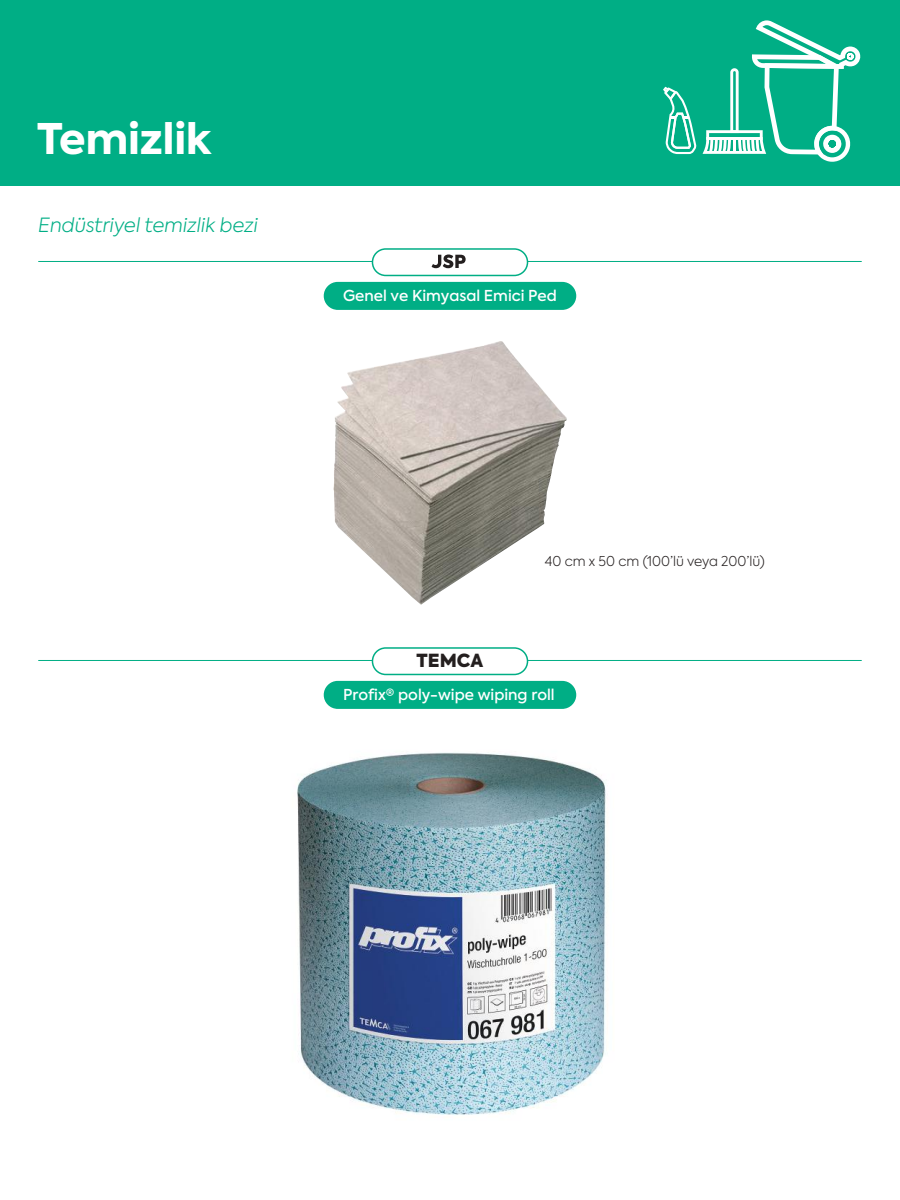
<style>
.page{position:relative;width:900px;height:1200px;background:#fff}
.page>*{position:absolute;margin:0;border:0;box-sizing:border-box;transform-origin:0 0}
.t1{font:800 42px "Axiforma";color:#fff}
.t2{font:italic 300 19.5px "Axiforma";color:#00ae85}
.t3{font:900 18px "Axiforma";color:#241f1f}
.t4{font:500 15px "Axiforma";color:#fff}
.t5{font:300 13.5px "Axiforma";color:#241f1f}
</style>
<div class="page">
<hr style="left:38px;top:261px;width:824px;height:1px;background:#00ae85">
<div style="left:0;top:0;width:900px;height:186px;background:#00ae85"></div>
<svg style="left:703px;top:20px;width:158px;height:142px"></svg>
<svg style="left:663px;top:87px;width:33px;height:67px"></svg>
<div style="left:324px;top:283px;width:252px;height:26px;background:#00ae85;border-radius:13px"></div>
<div style="left:324px;top:282px;width:252px;height:28px;border:2px solid #00ae85;border-radius:13px"></div>
<div style="left:372px;top:249px;width:156px;height:26px;background:#fff;border-radius:13px"></div>
<div style="left:372px;top:248px;width:156px;height:28px;border:2px solid #00ae85;border-radius:13px"></div>
<svg style="left:432px;top:255px;width:34px;height:13px"></svg>
<hr style="left:38px;top:660px;width:824px;height:1px;background:#00ae85">
<div style="left:324px;top:682px;width:252px;height:26px;background:#00ae85;border-radius:13px"></div>
<div style="left:324px;top:681px;width:252px;height:28px;border:2px solid #00ae85;border-radius:13px"></div>
<div style="left:372px;top:648px;width:156px;height:26px;background:#fff;border-radius:13px"></div>
<div style="left:372px;top:647px;width:156px;height:28px;border:2px solid #00ae85;border-radius:13px"></div>
<img style="left:297px;top:752px;width:309px;height:363px">
<img style="left:333px;top:341px;width:234px;height:264px">
<h1 class="t1" style="left:37px;top:110px;width:176px">Temizlik</h1>
<h2 class="t2" style="left:38px;top:212px;width:221px">Endüstriyel temizlik bezi</h2>
<p class="t4" style="left:343px;top:286px;width:215px">Genel ve Kimyasal Emici Ped</p>
<p class="t3" style="left:417px;top:648px;width:68px">TEMCA</p>
<p class="t5" style="left:545px;top:553px;width:222px">40 cm x 50 cm (100’lü veya 200’lü)</p>
<p class="t4" style="left:343px;top:685px;width:213px">Profix® poly-wipe wiping roll</p>
</div>
